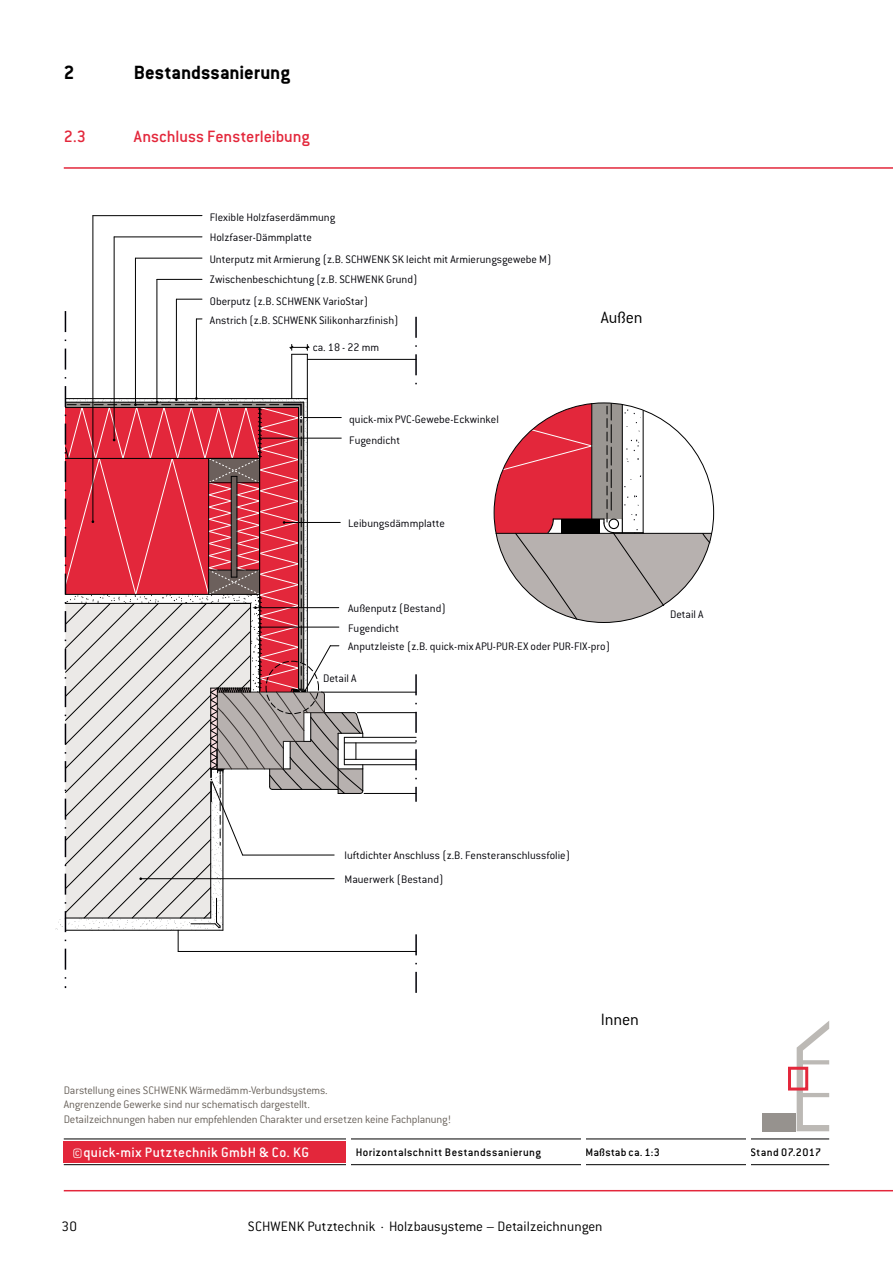
<style>
.page{position:relative;width:893px;height:1263px;background:#fff}
.page>*{position:absolute;margin:0;border:0;box-sizing:border-box;transform-origin:0 0}
.t1{font:700 21px "Conduit ITC Profor Schwenk";letter-spacing:-.005em;color:#000}
.t2{font:500 18px "Conduit ITC Profor Schwenk";letter-spacing:-.005em;color:#e3273b}
.t3{font:300 18px "Conduit ITC Profor Schwenk";letter-spacing:-.01em;color:#000}
.t4{font:300 15px "Conduit ITC Profor Schwenk";letter-spacing:-.005em;color:#000}
.t5{font:500 15px "Conduit ITC Profor Schwenk";letter-spacing:.025em;color:#fff}
.t6{font:300 12px/21px "Conduit ITC Profor Schwenk";color:#000007}
.t7{font:300 12px/14.4px "Conduit ITC Profor Schwenk";letter-spacing:-.015em;color:#68615a}
.t8{font:500 12px "Conduit ITC Profor Schwenk";letter-spacing:.03em;color:#000}
</style>
<div class="page">
<hr style="left:64px;top:167px;width:829px;height:2px;background:#e3273b">
<hr style="left:64px;top:1190px;width:829px;height:1px;background:#e3273b">
<div style="left:64px;top:1141px;width:283px;height:21px;background:#e3273b"></div>
<hr style="left:735px;top:1138px;width:94px;height:1px;background:#000">
<hr style="left:64px;top:1138px;width:671px;height:1px;background:#000">
<hr style="left:699px;top:1164px;width:130px;height:1px;background:#000">
<hr style="left:64px;top:1164px;width:635px;height:1px;background:#000">
<div style="left:346px;top:1132px;width:5px;height:38px;background:#fff"></div>
<div style="left:746px;top:1134px;width:5px;height:37px;background:#fff"></div>
<div style="left:581px;top:1133px;width:5px;height:38px;background:#fff"></div>
<div style="left:762px;top:1113px;width:34px;height:18px;background:#96928e"></div>
<svg style="left:797px;top:1021px;width:32px;height:110px"></svg>
<div style="left:788px;top:1067px;width:20px;height:23px;border:3px solid #e3273b"></div>
<hr style="left:364px;top:793px;width:52px;height:1px;background:#000">
<hr style="left:322px;top:692px;width:94px;height:1px;background:#000">
<hr style="left:357px;top:712px;width:59px;height:1px;background:#000">
<hr style="left:344px;top:737px;width:72px;height:1px;background:#000">
<hr style="left:344px;top:764px;width:72px;height:1px;background:#000">
<hr style="left:344px;top:759px;width:72px;height:1px;background:#000">
<hr style="left:344px;top:743px;width:72px;height:1px;background:#000">
<svg style="left:415px;top:934px;width:2px;height:59px"></svg>
<hr style="left:178px;top:951px;width:238px;height:1px;background:#000">
<hr style="left:157px;top:279px;width:45px;height:1px;background:#000">
<hr style="left:135px;top:258px;width:67px;height:1px;background:#000">
<hr style="left:114px;top:237px;width:88px;height:1px;background:#000">
<hr style="left:93px;top:215px;width:109px;height:1px;background:#000">
<hr style="left:157px;top:279px;width:1px;height:124px;background:#000">
<svg style="left:177px;top:299px;width:25px;height:1px"></svg>
<hr style="left:176px;top:299px;width:1px;height:101px;background:#000">
<hr style="left:135px;top:258px;width:1px;height:147px;background:#000">
<hr style="left:114px;top:237px;width:1px;height:203px;background:#000">
<hr style="left:93px;top:216px;width:1px;height:306px;background:#000">
<svg style="left:415px;top:674px;width:2px;height:128px"></svg>
<svg style="left:415px;top:317px;width:2px;height:68px"></svg>
<hr style="left:307px;top:359px;width:109px;height:1px;background:#000">
<svg style="left:494px;top:403px;width:218px;height:219px"></svg>
<svg style="left:56px;top:311px;width:308px;height:677px"></svg>
<h1 class="t1" style="left:64px;top:60px;width:12px">2</h1>
<h1 class="t1" style="left:134px;top:60px;width:158px">Bestandssanierung</h1>
<h2 class="t2" style="left:64px;top:126px;width:24px">2.3</h2>
<h2 class="t2" style="left:134px;top:126px;width:177px">Anschluss Fensterleibung</h2>
<p class="t6" style="left:210px;top:206px;width:343px">Flexible Holzfaserdämmung<br>Holzfaser-Dämmplatte<br>Unterputz mit Armierung (z.B. SCHWENK SK leicht mit Armierungsgewebe M)<br>Zwischenbeschichtung (z.B. SCHWENK Grund)<br>Oberputz (z.B. SCHWENK VarioStar)</p>
<p class="t6" style="left:210px;top:309px;width:190px">Anstrich (z.B. SCHWENK Silikonharzfinish)</p>
<p class="t6" style="left:313px;top:337px;width:68px">ca. 18 - 22 mm</p>
<p class="t6" style="left:349px;top:409px;width:151px">quick-mix PVC-Gewebe-Eckwinkel<br>Fugendicht</p>
<p class="t6" style="left:348px;top:513px;width:98px">Leibungsdämmplatte</p>
<p class="t6" style="left:348px;top:598px;width:99px">Außenputz (Bestand)</p>
<p class="t6" style="left:348px;top:617px;width:52px">Fugendicht</p>
<h2 class="t3" style="left:601px;top:307px;width:43px">Außen</h2>
<p class="t6" style="left:348px;top:636px;width:264px">Anputzleiste (z.B. quick-mix APU-PUR-EX oder PUR-FIX-pro)</p>
<p class="t6" style="left:323px;top:668px;width:35px">Detail A</p>
<p class="t6" style="left:670px;top:604px;width:35px">Detail A</p>
<p class="t6" style="left:345px;top:845px;width:227px">luftdichter Anschluss (z.B. Fensteranschlussfolie)</p>
<p class="t6" style="left:345px;top:868px;width:101px">Mauerwerk (Bestand)</p>
<p class="t7" style="left:64px;top:1083px;width:389px">Darstellung eines SCHWENK Wärmedämm-Verbundsystems.<br>Angrenzende Gewerke sind nur schematisch dargestellt.<br>Detailzeichnungen haben nur empfehlenden Charakter und ersetzen keine Fachplanung!</p>
<h2 class="t3" style="left:601px;top:1009px;width:40px">Innen</h2>
<p class="t5" style="left:72px;top:1144px;width:238px">©quick-mix Putztechnik GmbH &amp; Co. KG</p>
<p class="t8" style="left:356px;top:1145px;width:187px">Horizontalschnitt Bestandssanierung</p>
<p class="t8" style="left:586px;top:1145px;width:76px">Maßstab ca. 1:3</p>
<p class="t8" style="left:751px;top:1145px;width:72px">Stand 07.2017</p>
<p class="t4" style="left:62px;top:1218px;width:17px">30</p>
<p class="t4" style="left:248px;top:1218px;width:356px">SCHWENK Putztechnik · Holzbausysteme – Detailzeichnungen</p>
</div>
